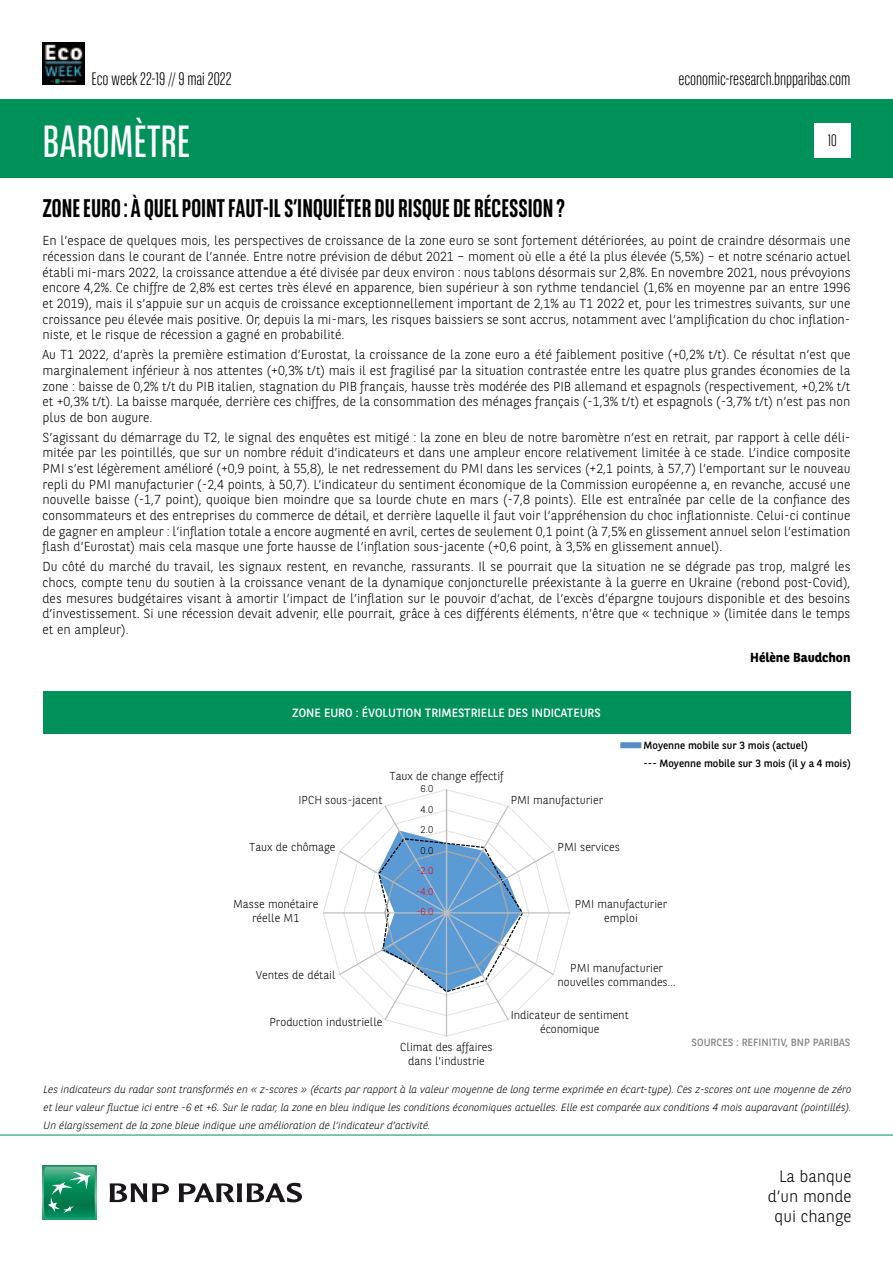
<style>
.page{position:relative;width:893px;height:1263px;background:#fff}
.page>*{position:absolute;margin:0;border:0;box-sizing:border-box;transform-origin:0 0}
.t1{font:45px "BNPP Sans Condensed";color:#fff}
.t2{font:700 25.5px "BNPP Sans Condensed";color:#000}
.t3{font:300 18px "BNPP Sans Condensed";color:#000}
.t4{font:300 16.5px/19.8px "BNPP Sans";color:#000;text-align:right}
.t5{font:300 16.5px "BNPP Sans Condensed";color:#000}
.t6{font:300 13.05px/15.6px "BNPP Sans";color:#000;text-align:justify}
.t7{font:700 13.05px "BNPP Sans";color:#000}
.t8{font:12px "BNPP Sans";color:#fff}
.t9{font:300 11.55px/13.8px "BNPP Sans";color:#000;text-align:center}
.t10{font:italic 300 10.5px/18px "BNPP Sans";color:#000;text-align:justify}
.t11{font:10.5px/18px "BNPP Sans";color:#000}
.t12{font:10.5px "BNPP Sans";color:#878787}
.t13{font:300 9.9px "BNPP Sans";color:#f00}
.t14{font:300 9.9px "BNPP Sans";color:#000}
</style>
<div class="page">
<div style="left:1px;top:99px;width:892px;height:78px;background:#00915b"></div>
<svg style="left:43px;top:1166px;width:53px;height:53px"></svg>
<svg style="left:44px;top:1167px;width:51px;height:51px;background:#26996e"></svg>
<svg style="left:110px;top:1183px;width:59px;height:19px"></svg>
<svg style="left:179px;top:1183px;width:123px;height:19px"></svg>
<hr style="left:0;top:1135px;width:893px;height:1px;background:#00915b">
<div style="left:814px;top:123px;width:36px;height:34px;background:#fff"></div>
<img style="left:43px;top:43px;width:42px;height:42px">
<svg style="left:323px;top:789px;width:247px;height:248px"></svg>
<div style="left:43px;top:691px;width:807px;height:42px;background:#00915b"></div>
<div style="left:620px;top:742px;width:21px;height:6px;background:#568cc9"></div>
<h3 class="t3" style="left:91px;top:67px;width:142px">Eco week 22-19 // 9 mai 2022</h3>
<h1 class="t1" style="left:43px;top:113px;width:149px">BAROMÈTRE</h1>
<h3 class="t3" style="left:678px;top:67px;width:174px">economic-research.bnpparibas.com</h3>
<p class="t5" style="left:828px;top:130px;width:10px">10</p>
<h2 class="t2" style="left:43px;top:193px;width:524px">ZONE EURO : À QUEL POINT FAUT-IL S’INQUIÉTER DU RISQUE DE RÉCESSION ?</h2>
<p class="t6" style="left:43px;top:232px;width:810px">En l’espace de quelques mois, les perspectives de croissance de la zone euro se sont fortement détériorées, au point de craindre désormais une récession dans le courant de l’année. Entre notre prévision de début 2021 – moment où elle a été la plus élevée (5,5%) – et notre scénario actuel établi mi-mars 2022, la croissance attendue a été divisée par deux environ : nous tablons désormais sur 2,8%. En novembre 2021, nous prévoyions encore 4,2%. Ce chiffre de 2,8% est certes très élevé en apparence, bien supérieur à son rythme tendanciel (1,6% en moyenne par an entre 1996 et 2019), mais il s’appuie sur un acquis de croissance exceptionnellement important de 2,1% au T1 2022 et, pour les trimestres suivants, sur une croissance peu élevée mais positive. Or, depuis la mi-mars, les risques baissiers se sont accrus, notamment avec l’amplification du choc inflation&shy;niste, et le risque de récession a gagné en probabilité.</p>
<p class="t6" style="left:43px;top:346px;width:809px">Au T1 2022, d’après la première estimation d’Eurostat, la croissance de la zone euro a été faiblement positive (+0,2% t/t). Ce résultat n’est que marginalement inférieur à nos attentes (+0,3% t/t) mais il est fragilisé par la situation contrastée entre les quatre plus grandes économies de la zone : baisse de 0,2% t/t du PIB italien, stagnation du PIB français, hausse très modérée des PIB allemand et espagnols (respectivement, +0,2% t/t et +0,3% t/t). La baisse marquée, derrière ces chiffres, de la consommation des ménages français (-1,3% t/t) et espagnols (-3,7% t/t) n’est pas non plus de bon augure.</p>
<p class="t6" style="left:43px;top:429px;width:809px">S’agissant du démarrage du T2, le signal des enquêtes est mitigé : la zone en bleu de notre baromètre n’est en retrait, par rapport à celle déli&shy;mitée par les pointillés, que sur un nombre réduit d’indicateurs et dans une ampleur encore relativement limitée à ce stade. L’indice composite PMI s’est légèrement amélioré (+0,9 point, à 55,8), le net redressement du PMI dans les services (+2,1 points, à 57,7) l’emportant sur le nouveau repli du PMI manufacturier (-2,4 points, à 50,7). L’indicateur du sentiment économique de la Commission européenne a, en revanche, accusé une nouvelle baisse (-1,7 point), quoique bien moindre que sa lourde chute en mars (-7,8 points). Elle est entraînée par celle de la confiance des consommateurs et des entreprises du commerce de détail, et derrière laquelle il faut voir l’appréhension du choc inflationniste. Celui-ci continue de gagner en ampleur : l’inflation totale a encore augmenté en avril, certes de seulement 0,1 point (à 7,5% en glissement annuel selon l’estimation flash d’Eurostat) mais cela masque une forte hausse de l’inflation sous-jacente (+0,6 point, à 3,5% en glissement annuel).</p>
<p class="t6" style="left:43px;top:558px;width:809px">Du côté du marché du travail, les signaux restent, en revanche, rassurants. Il se pourrait que la situation ne se dégrade pas trop, malgré les chocs, compte tenu du soutien à la croissance venant de la dynamique conjoncturelle préexistante à la guerre en Ukraine (rebond post-Covid), des mesures budgétaires visant à amortir l’impact de l’inflation sur le pouvoir d’achat, de l’excès d’épargne toujours disponible et des besoins d’investissement. Si une récession devait advenir, elle pourrait, grâce à ces différents éléments, n’être que « technique » (limitée dans le temps et en ampleur).</p>
<p class="t7" style="left:750px;top:649px;width:102px">Hélène Baudchon</p>
<p class="t8" style="left:292px;top:704px;width:310px">ZONE EURO : ÉVOLUTION TRIMESTRIELLE DES INDICATEURS</p>
<p class="t9" style="left:389px;top:768px;width:116px">Taux de change effectif</p>
<p class="t9" style="left:298px;top:793px;width:85px">IPCH sous-jacent</p>
<p class="t9" style="left:249px;top:840px;width:88px">Taux de chômage</p>
<p class="t14" style="left:421px;top:782px;width:14px">6.0</p>
<p class="t14" style="left:421px;top:802px;width:14px">4.0</p>
<p class="t14" style="left:421px;top:823px;width:14px">2.0</p>
<p class="t14" style="left:421px;top:843px;width:14px">0.0</p>
<p class="t13" style="left:416px;top:864px;width:18px">-2.0</p>
<p class="t13" style="left:416px;top:885px;width:18px">-4.0</p>
<p class="t9" style="left:511px;top:793px;width:94px">PMI manufacturier</p>
<p class="t9" style="left:558px;top:840px;width:64px">PMI services</p>
<p class="t11" style="left:644px;top:736px;width:209px">Moyenne mobile sur 3 mois (actuel)<br>--- Moyenne mobile sur 3 mois (il y a 4 mois)</p>
<p class="t9" style="left:233px;top:897px;width:87px">Masse monétaire réelle M1</p>
<p class="t13" style="left:416px;top:905px;width:18px">-6.0</p>
<p class="t9" style="left:256px;top:968px;width:81px">Ventes de détail</p>
<p class="t9" style="left:270px;top:1015px;width:114px">Production industrielle</p>
<p class="t9" style="left:400px;top:1039px;width:94px">Climat des affaires dans l’industrie</p>
<p class="t9" style="left:575px;top:897px;width:94px">PMI manufacturier emploi</p>
<p class="t9" style="left:557px;top:961px;width:120px">PMI manufacturier nouvelles commandes …</p>
<p class="t9" style="left:511px;top:1008px;width:120px">Indicateur de sentiment économique</p>
<p class="t12" style="left:691px;top:1035px;width:160px">SOURCES : REFINITIV, BNP PARIBAS</p>
<p class="t10" style="left:44px;top:1079px;width:809px">Les indicateurs du radar sont transformés en « z-scores » (écarts par rapport à la valeur moyenne de long terme exprimée en écart-type). Ces z-scores ont une moyenne de zéro et leur valeur fluctue ici entre -6 et +6. Sur le radar, la zone en bleu indique les conditions économiques actuelles. Elle est comparée aux conditions 4 mois auparavant (pointillés).<br>Un élargissement de la zone bleue indique une amélioration de l’indicateur d’activité.</p>
<p class="t4" style="left:768px;top:1165px;width:85px">La banque d’un monde qui change</p>
</div>
